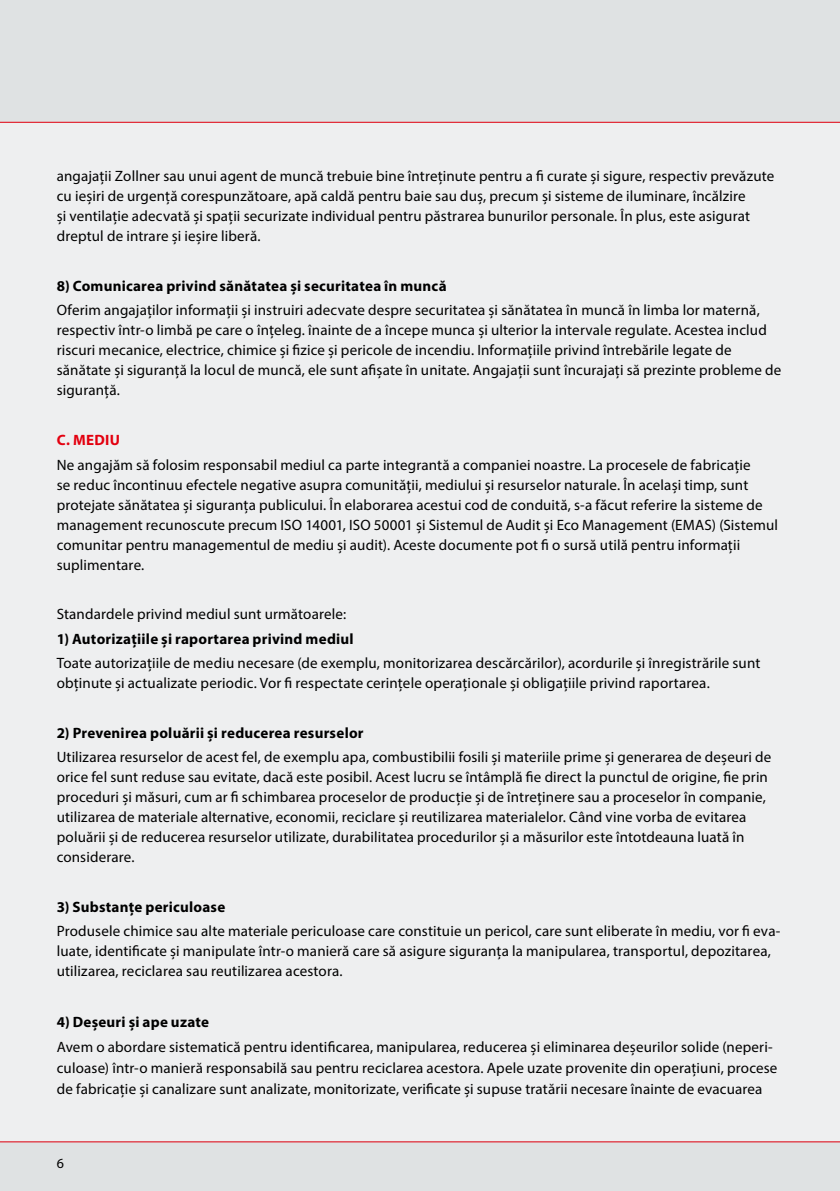
<style>
.page{position:relative;width:840px;height:1191px;background:#fff}
.page>*{position:absolute;margin:0;border:0;box-sizing:border-box;transform-origin:0 0}
.t1{font:15px/20px "Myriad Pro";letter-spacing:.01em;color:#000}
.t2{font:700 15px "Myriad Pro";letter-spacing:.015em;color:#000}
.t3{font:700 15px "Myriad Pro";letter-spacing:.02em;color:#e3000f}
.t4{font:14px "Myriad Pro";color:#000}
</style>
<div class="page">
<div style="left:0;top:0;width:839px;height:1191px;background:#eeeff0"></div>
<div style="left:0;top:1141px;width:839px;height:50px;background:#dfe2e3"></div>
<div style="left:0;top:0;width:839px;height:122px;background:#dfe2e3"></div>
<hr style="left:0;top:122px;width:839px;height:1px;background:#e3000f">
<hr style="left:0;top:1141px;width:839px;height:1px;background:#e3000f">
<p class="t1" style="left:57px;top:166px;width:718px">angajații Zollner sau unui agent de muncă trebuie bine întreținute pentru a fi curate și sigure, respectiv prevăzute cu ieșiri de urgență corespunzătoare, apă caldă pentru baie sau duș, precum și sisteme de iluminare, încălzire<br>și ventilație adecvată și spații securizate individual pentru păstrarea bunurilor personale. În plus, este asigurat dreptul de intrare și ieșire liberă.</p>
<p class="t2" style="left:57px;top:276px;width:391px">8) Comunicarea privind sănătatea și securitatea în muncă</p>
<p class="t1" style="left:57px;top:300px;width:725px">Oferim angajaților informații și instruiri adecvate despre securitatea și sănătatea în muncă în limba lor maternă, respectiv într-o limbă pe care o înțeleg. înainte de a începe munca și ulterior la intervale regulate. Acestea includ riscuri mecanice, electrice, chimice și fizice și pericole de incendiu. Informațiile privind întrebările legate de sănătate și siguranță la locul de muncă, ele sunt afișate în unitate. Angajații sunt încurajați să prezinte probleme de siguranță.</p>
<p class="t3" style="left:57px;top:430px;width:65px">C. MEDIU</p>
<p class="t1" style="left:57px;top:454px;width:722px">Ne angajăm să folosim responsabil mediul ca parte integrantă a companiei noastre. La procesele de fabricație<br>se reduc încontinuu efectele negative asupra comunității, mediului și resurselor naturale. În același timp, sunt protejate sănătatea și siguranța publicului. În elaborarea acestui cod de conduită, s-a făcut referire la sisteme de management recunoscute precum ISO 14001, ISO 50001 și Sistemul de Audit și Eco Management (EMAS) (Sistemul comunitar pentru managementul de mediu și audit). Aceste documente pot fi o sursă utilă pentru informații suplimentare.</p>
<p class="t1" style="left:57px;top:603px;width:291px">Standardele privind mediul sunt următoarele:</p>
<p class="t2" style="left:57px;top:629px;width:298px">1) Autorizațiile și raportarea privind mediul</p>
<p class="t1" style="left:57px;top:653px;width:704px">Toate autorizațiile de mediu necesare (de exemplu, monitorizarea descărcărilor), acordurile și înregistrările sunt obținute și actualizate periodic. Vor fi respectate cerințele operaționale și obligațiile privind raportarea.</p>
<p class="t2" style="left:57px;top:723px;width:308px">2) Prevenirea poluării și reducerea resurselor</p>
<p class="t1" style="left:57px;top:747px;width:715px">Utilizarea resurselor de acest fel, de exemplu apa, combustibilii fosili și materiile prime și generarea de deșeuri de orice fel sunt reduse sau evitate, dacă este posibil. Acest lucru se întâmplă fie direct la punctul de origine, fie prin proceduri și măsuri, cum ar fi schimbarea proceselor de producție și de întreținere sau a proceselor în companie, utilizarea de materiale alternative, economii, reciclare și reutilizarea materialelor. Când vine vorba de evitarea poluării și de reducerea resurselor utilizate, durabilitatea procedurilor și a măsurilor este întotdeauna luată în considerare.</p>
<p class="t2" style="left:57px;top:897px;width:170px">3) Substanțe periculoase</p>
<p class="t1" style="left:57px;top:921px;width:724px">Produsele chimice sau alte materiale periculoase care constituie un pericol, care sunt eliberate în mediu, vor fi eva&shy;luate, identificate și manipulate într-o manieră care să asigure siguranța la manipularea, transportul, depozitarea, utilizarea, reciclarea sau reutilizarea acestora.</p>
<p class="t2" style="left:57px;top:1012px;width:154px">4) Deșeuri și ape uzate</p>
<p class="t1" style="left:57px;top:1036px;width:721px;line-height:21px">Avem o abordare sistematică pentru identificarea, manipularea, reducerea și eliminarea deșeurilor solide (neperi&shy;culoase) într-o manieră responsabilă sau pentru reciclarea acestora. Apele uzate provenite din operațiuni, procese de fabricație și canalizare sunt analizate, monitorizate, verificate și supuse tratării necesare înainte de evacuarea</p>
<p class="t4" style="left:57px;top:1155px;width:9px">6</p>
</div>
